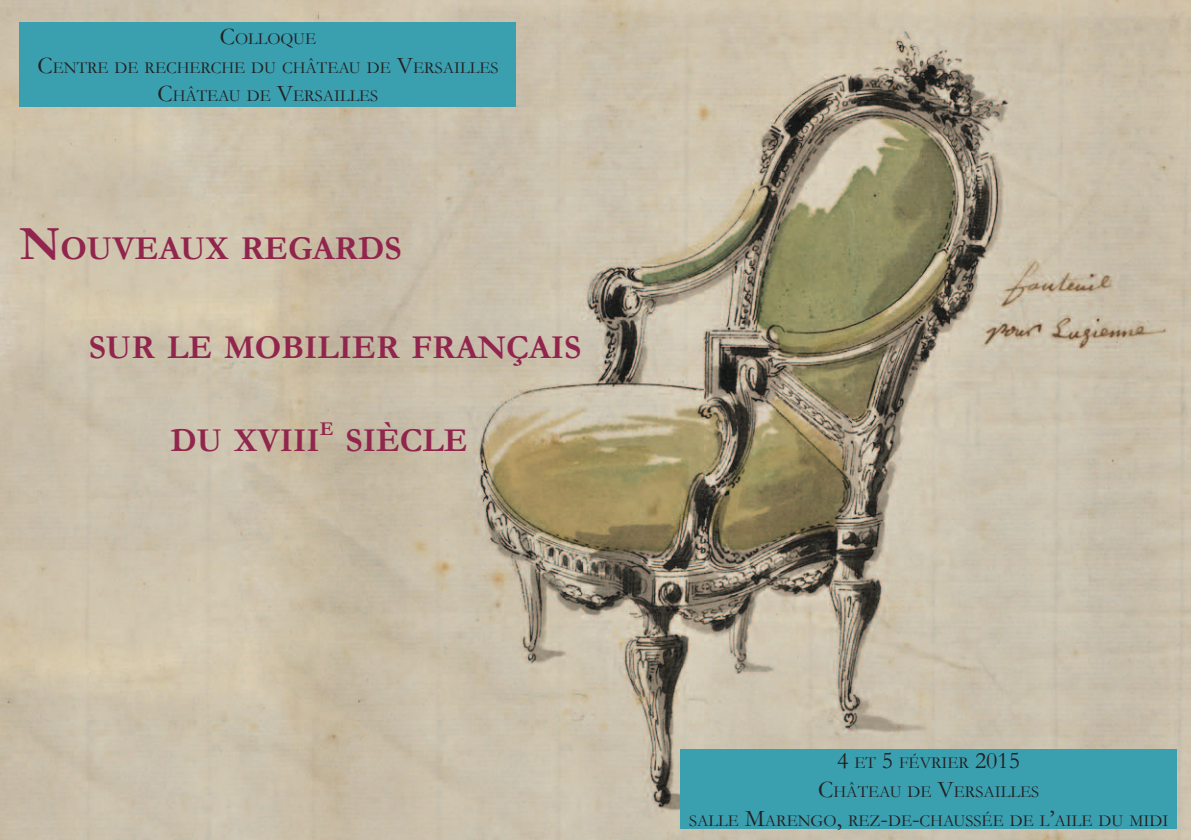
<style>
.page{position:relative;width:1191px;height:840px;background:#fff}
.page>*{position:absolute;margin:0;border:0;box-sizing:border-box;transform-origin:0 0}
.t1{font:700 33.6px "Garamond";color:#91254d}
.t2{font:700 19.6px "Garamond";color:#91254d}
.t3{font:16.8px/28.8px "Garamond";color:#231f20;text-align:center}
.s1{font-size:24px}
.s2{font-size:48px}
</style>
<div class="page">
<img style="left:0;top:0;width:1191px;height:839px">
<div style="left:680px;top:748px;width:496px;height:80px;background:#3a9faf"></div>
<div style="left:20px;top:23px;width:496px;height:84px;background:#3a9faf"></div>
<p class="t3" style="left:38px;top:24px;width:462px"><span class="s1">C</span>OLLOQUE<br><span class="s1">C</span>ENTRE DE RECHERCHE DU CHÂTEAU DE <span class="s1">V</span>ERSAILLES<br><span class="s1">C</span>HÂTEAU DE <span class="s1">V</span>ERSAILLES</p>
<h1 class="t1" style="left:20px;top:225px;width:383px"><span class="s2">N</span>OUVEAUX REGARDS</h1>
<h1 class="t1" style="left:89px;top:324px;width:494px">SUR LE MOBILIER FRANÇAIS</h1>
<p class="t2" style="left:320px;top:415px;width:15px">E</p>
<h1 class="t1" style="left:345px;top:417px;width:124px">SIÈCLE</h1>
<h1 class="t1" style="left:170px;top:417px;width:151px">DU XVIII</h1>
<p class="t3" style="left:689px;top:747px;width:481px"><span class="s1">4</span> ET <span class="s1">5</span> FÉVRIER <span class="s1">2015<br>C</span>HÂTEAU DE <span class="s1">V</span>ERSAILLES<br>SALLE <span class="s1">M</span>ARENGO<span class="s1">,</span> REZ<span class="s1">-</span>DE<span class="s1">-</span>CHAUSSÉE DE L<span class="s1">’</span>AILE DU MIDI</p>
</div>
